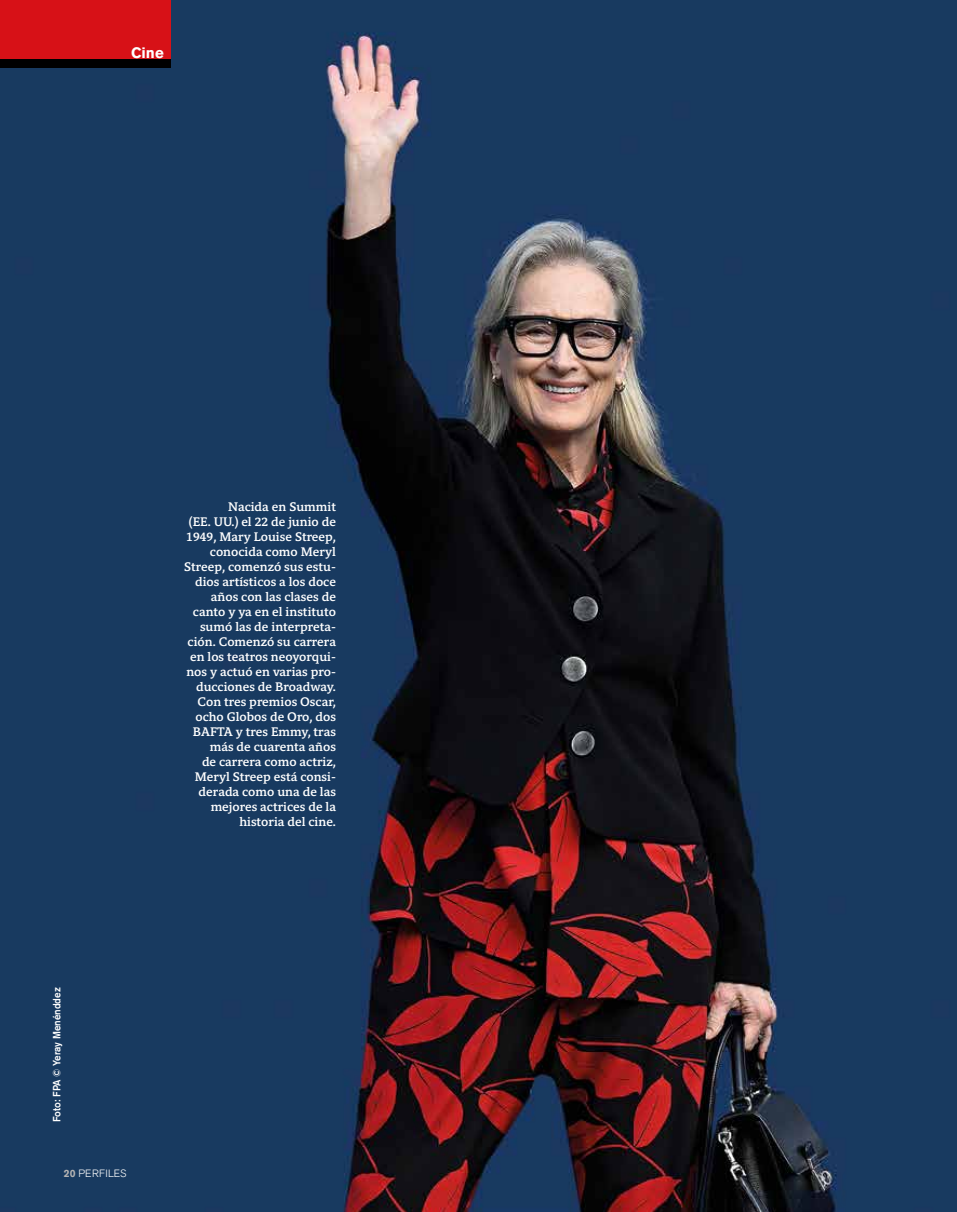
<style>
.page{position:relative;width:957px;height:1212px;background:#fff}
.page>*{position:absolute;margin:0;border:0;box-sizing:border-box;transform-origin:0 0}
.t1{font:700 15px "Akzidenz Grotesk BE";color:#fff}
.t2{font:700 12.75px/15px "Harmony Serif";color:#fff;text-align:right}
.t3{font:500 10.5px "Akzidenz Grotesk BE";color:#fff;scale:.93 1}
.t4{font:300 10.5px "Akzidenz Grotesk BE";letter-spacing:.02em;color:#fff}
.s1{font-weight:700;color:#b3b2b2}
</style>
<div class="page">
<img style="left:0;top:0;width:957px;height:1212px">
<div style="left:0;top:0;width:170px;height:60px;background:#d71117"></div>
<div style="left:0;top:60px;width:170px;height:8px;background:#000"></div>
<p class="t1" style="left:96px;top:40px;width:69px">Cuidados</p>
<p class="t1" style="left:131px;top:44px;width:34px">Cine</p>
<p class="t2" style="left:184px;top:499px;width:153px">Nacida en Summit<br>(EE. UU.) el 22 de junio de<br>1949, Mary Louise Streep, conocida como Meryl<br>Streep, comenzó sus estu&shy;dios artísticos a los doce años con las clases de canto y ya en el instituto sumó las de interpreta&shy;ción. Comenzó su carrera en los teatros neoyorqui&shy;nos y actuó en varias pro&shy;ducciones de Broadway.<br>Con tres premios Oscar, ocho Globos de Oro, dos<br>BAFTA y tres Emmy, tras más de cuarenta años<br>de carrera como actriz,<br>Meryl Streep está consi&shy;derada como una de las mejores actrices de la historia del cine.</p>
<p class="t3" style="left:50px;top:1122px;width:146px;rotate:-90deg">Foto: FPA © Yeray Menénddez</p>
<p class="t4" style="left:64px;top:1167px;width:64px"><span class="s1">20</span> PERFILES</p>
</div>
